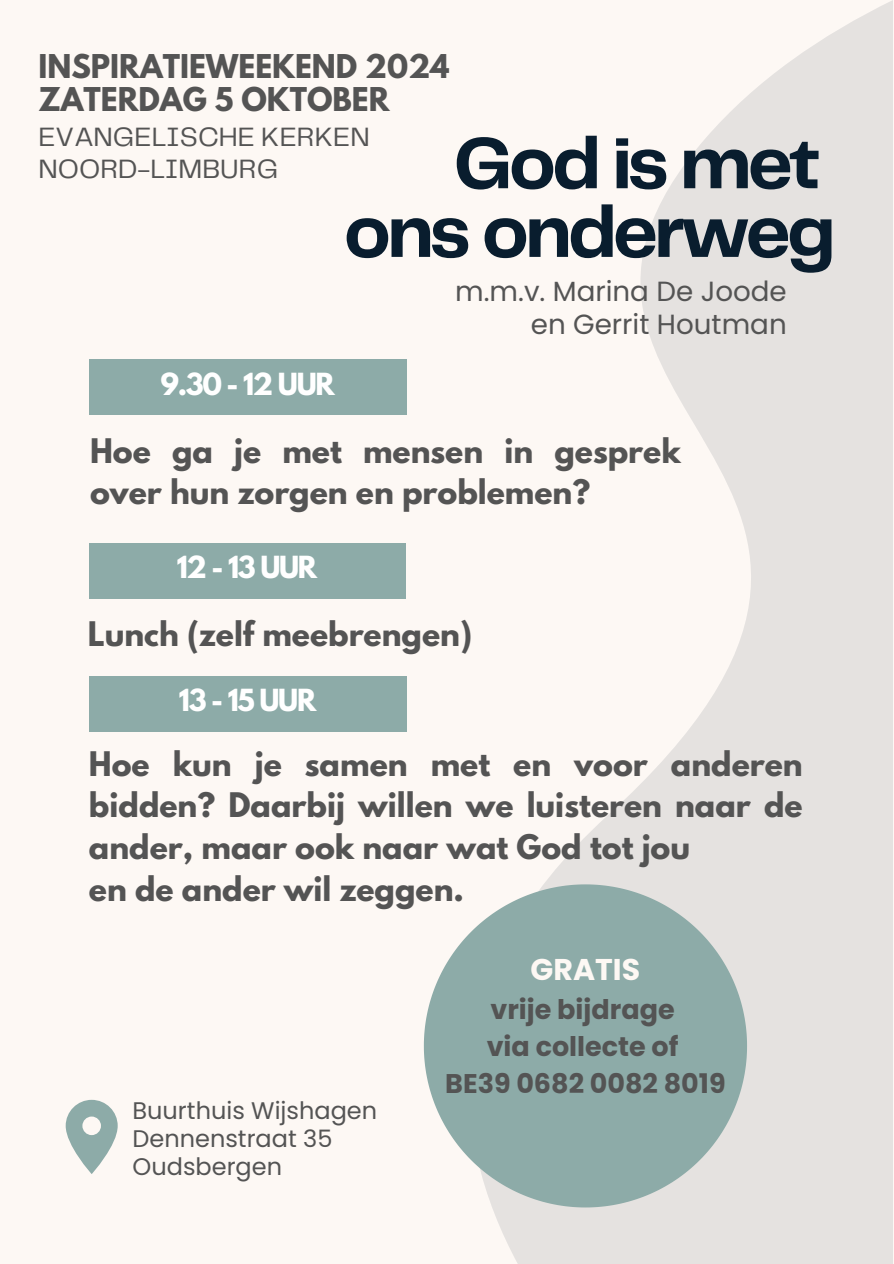
<style>
.page{position:relative;width:894px;height:1264px;background:#fff}
.page>*{position:absolute;margin:0;border:0;box-sizing:border-box;transform-origin:0 0}
.t1{font:700 75px/68.7px "Telegraf";letter-spacing:-.05em;color:#091d2e;text-align:right}
.t2{font:700 30px/41.7px "League Spartan";color:#545454}
.t3{font:700 30px "Poppins";color:#fdf8f4}
.t4{font:700 29.1px/32.7px "League Spartan";color:#545454}
.t5{font:27.75px/32.7px "Poppins";color:#545454;text-align:right}
.t6{font:27.6px/31.5px "Telegraf";color:#545454}
.t7{font:700 27px/37.2px "Poppins";color:#545454;text-align:center}
.t8{font:700 27px "League Spartan";letter-spacing:-.05em;color:#fff}
.t9{font:24px "Poppins";color:#545454}
</style>
<div class="page">
<div style="left:0;top:0;width:893px;height:1263px;background:#fdf8f4"></div>
<svg style="left:492px;top:1px;width:400px;height:1262px;fill:#e5e2e0"></svg>
<div style="left:89px;top:360px;width:317px;height:55px;background:#8daba8"></div>
<div style="left:89px;top:543px;width:316px;height:55px;background:#8daba8"></div>
<div style="left:89px;top:676px;width:317px;height:55px;background:#8daba8"></div>
<svg style="left:66px;top:1099px;width:51px;height:75px"></svg>
<svg style="left:424px;top:884px;width:322px;height:323px;background:#a1b8b5"></svg>
<h4 class="t4" style="left:38px;top:54px;width:412px">INSPIRATIEWEEKEND 2024<br>ZATERDAG 5 OKTOBER</h4>
<p class="t6" style="left:38px;top:123px;width:333px">EVANGELISCHE KERKEN<br>NOORD-LIMBURG</p>
<h4 class="t1" style="left:344px;top:133px;width:493px">God is met ons onderweg</h4>
<p class="t5" style="left:455px;top:275px;width:333px">m.m.v. Marina De Joode en Gerrit Houtman</p>
<p class="t8" style="left:160px;top:370px;width:176px">9.30 - 12 UUR</p>
<h1 class="t2" style="left:90px;top:433px;width:592px">Hoe ga je met mensen in gesprek over hun zorgen en problemen?</h1>
<h2 class="t8" style="left:177px;top:553px;width:142px">12 - 13 UUR</h2>
<h5 class="t2" style="left:88px;top:617px;width:386px">Lunch (zelf meebrengen)</h5>
<h3 class="t8" style="left:179px;top:686px;width:139px">13 - 15 UUR</h3>
<h2 class="t2" style="left:89px;top:746px;width:715px">Hoe kun je samen met en voor anderen bidden? Daarbij willen we luisteren naar de ander, maar ook naar wat God tot jou<br>en de ander wil zeggen.</h2>
<h4 class="t9" style="left:132px;top:1093px;width:246px">Buurthuis Wijshagen</h4>
<h2 class="t9" style="left:132px;top:1121px;width:201px">Dennenstraat 35</h2>
<h4 class="t9" style="left:132px;top:1149px;width:151px">Oudsbergen</h4>
<h2 class="t3" style="left:530px;top:948px;width:111px">GRATIS</h2>
<h2 class="t7" style="left:445px;top:990px;width:282px">vrije bijdrage<br>via collecte of<br>BE39 0682 0082 8019</h2>
</div>
